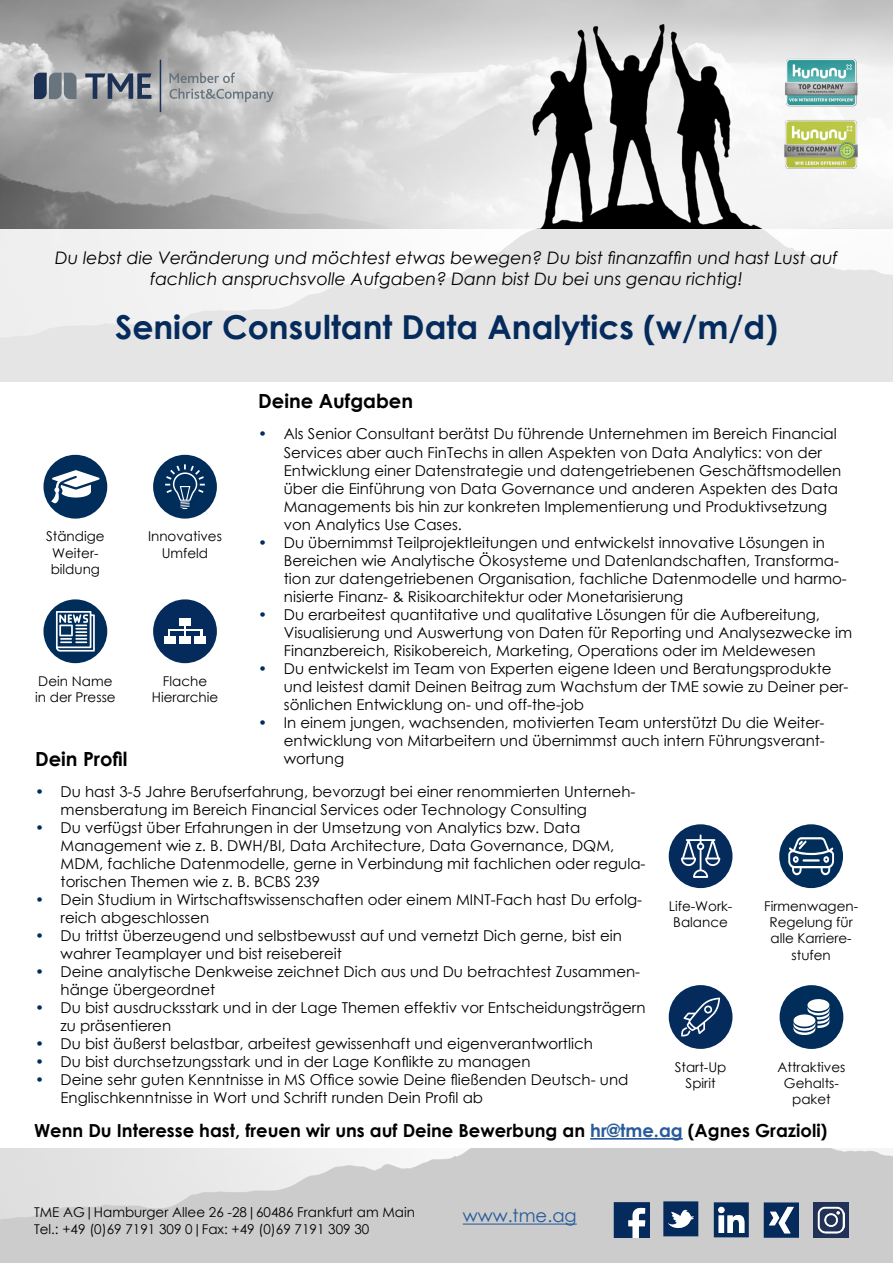
<style>
.page{position:relative;width:893px;height:1263px;background:#fff}
.page>*{position:absolute;margin:0;border:0;box-sizing:border-box;transform-origin:0 0}
.t1{font:700 33px "Century Gothic";color:#052b5d}
.t2{font:700 19.5px "Century Gothic";color:#000}
.t3{font:700 18px "Century Gothic";color:#000}
.t4{font:18px "Century Gothic";color:#275b9b}
.t5{font:italic 17.25px/20.7px "Century Gothic";color:#000;text-align:center}
.t6{font:15px/18px "Century Gothic";color:#000}
.t7{font:13.5px/16.2px "Century Gothic";color:#000;text-align:center}
.s1{color:#002d59}
.s2{color:#275b9b}
</style>
<div class="page">
<img style="left:0;top:0;width:893px;height:230px">
<div style="left:780px;top:985px;width:63px;height:64px;background:#002d59;border-radius:50%"></div>
<svg style="left:793px;top:999px;width:37px;height:36px"></svg>
<div style="left:0;top:230px;width:893px;height:153px;background:linear-gradient(to bottom,#f2f2f2,#e2e2e2)"></div>
<hr style="left:590px;top:1138px;width:93px;height:1px;background:#275b9b">
<div style="left:669px;top:824px;width:63px;height:64px;background:#052b5d;border-radius:50%"></div>
<svg style="left:681px;top:834px;width:39px;height:44px"></svg>
<div style="left:779px;top:824px;width:64px;height:64px;background:#002d59;border-radius:50%"></div>
<svg style="left:788px;top:837px;width:46px;height:38px"></svg>
<div style="left:669px;top:985px;width:63px;height:64px;background:#052b5d;border-radius:50%"></div>
<svg style="left:681px;top:997px;width:39px;height:39px"></svg>
<div style="left:43px;top:599px;width:64px;height:64px;background:#002d59;border-radius:50%"></div>
<svg style="left:56px;top:611px;width:39px;height:40px"></svg>
<div style="left:153px;top:599px;width:64px;height:64px;background:#052b5d;border-radius:50%"></div>
<div style="left:180px;top:618px;width:11px;height:8px;background:#fff"></div>
<div style="left:164px;top:636px;width:11px;height:8px;background:#fff"></div>
<div style="left:180px;top:637px;width:11px;height:7px;background:#fff"></div>
<svg style="left:184px;top:626px;width:2px;height:11px"></svg>
<svg style="left:200px;top:629px;width:2px;height:8px"></svg>
<div style="left:195px;top:637px;width:11px;height:7px;background:#fff"></div>
<hr style="left:168px;top:629px;width:33px;height:2px;background:#fff">
<div style="left:43px;top:455px;width:64px;height:64px;background:#002d59;border-radius:50%"></div>
<svg style="left:51px;top:470px;width:49px;height:33px"></svg>
<div style="left:153px;top:455px;width:64px;height:64px;background:#002d59;border-radius:50%"></div>
<svg style="left:165px;top:464px;width:40px;height:45px"></svg>
<svg style="left:34px;top:73px;width:43px;height:26px"></svg>
<svg style="left:85px;top:73px;width:66px;height:26px;background:#76808f"></svg>
<hr style="left:160px;top:60px;width:1px;height:52px;background:#1c3154">
<svg style="left:169px;top:73px;width:105px;height:29px;background:#b7babc"></svg>
<img style="left:784px;top:57px;width:75px;height:50px">
<img style="left:783px;top:119px;width:76px;height:50px">
<svg style="left:0;top:1148px;width:893px;height:115px;background:#d1d1d1"></svg>
<hr style="left:463px;top:1223px;width:114px;height:1px;background:#275b9b">
<svg style="left:764px;top:1202px;width:35px;height:35px"></svg>
<svg style="left:714px;top:1202px;width:35px;height:35px"></svg>
<svg style="left:663px;top:1201px;width:35px;height:35px"></svg>
<svg style="left:614px;top:1202px;width:35px;height:35px"></svg>
<div style="left:814px;top:1202px;width:35px;height:35px;background:#223158"></div>
<img style="left:818px;top:1206px;width:26px;height:27px">
<p class="t5" style="left:55px;top:247px;width:784px">Du lebst die Veränderung und möchtest etwas bewegen? Du bist finanzaffin und hast Lust auf fachlich anspruchsvolle Aufgaben? Dann bist Du bei uns genau richtig!</p>
<h1 class="t1" style="left:115px;top:302px;width:664px">Senior Consultant Data Analytics (w/m/d)</h1>
<h2 class="t2" style="left:258px;top:386px;width:156px">Deine Aufgaben</h2>
<p class="t6" style="left:284px;top:425px;width:559px;text-indent:-26px"><span class="s1">•</span> Als Senior Consultant berätst Du führende Unternehmen im Bereich Financial Services aber auch FinTechs in allen Aspekten von Data Analytics: von der Entwicklung einer Datenstrategie und datengetriebenen Geschäftsmodellen über die Einführung von Data Governance und anderen Aspekten des Data Managements bis hin zur konkreten Implementierung und Produktivsetzung von Analytics Use Cases.</p>
<p class="t6" style="left:284px;top:533px;width:564px;text-indent:-26px"><span class="s1">•</span> Du übernimmst Teilprojektleitungen und entwickelst innovative Lösungen in Bereichen wie Analytische Ökosysteme und Datenlandschaften, Transforma&shy;tion zur datengetriebenen Organisation, fachliche Datenmodelle und harmo&shy;nisierte Finanz-- &amp; Risikoarchitektur oder Monetarisierung</p>
<p class="t6" style="left:284px;top:605px;width:570px;text-indent:-26px"><span class="s1">•</span> Du erarbeitest quantitative und qualitative Lösungen für die Aufbereitung,<br>Visualisierung und Auswertung von Daten für Reporting und Analysezwecke im<br>Finanzbereich, Risikobereich, Marketing, Operations oder im Meldewesen</p>
<p class="t6" style="left:284px;top:659px;width:566px;text-indent:-26px"><span class="s1">•</span> Du entwickelst im Team von Experten eigene Ideen und Beratungsprodukte und leistest damit Deinen Beitrag zum Wachstum der TME sowie zu Deiner per&shy;sönlichen Entwicklung on-- und off-the-job</p>
<p class="t6" style="left:284px;top:713px;width:543px;text-align:justify;text-indent:-26px"><span class="s1">•</span> In einem jungen, wachsenden, motivierten Team unterstützt Du die Weiter&shy;entwicklung von Mitarbeitern und übernimmst auch intern Führungsverant&shy;wortung</p>
<p class="t7" style="left:46px;top:528px;width:60px">Ständige<br>Weiter&shy;bildung</p>
<p class="t7" style="left:148px;top:528px;width:75px">Innovatives<br>Umfeld</p>
<p class="t7" style="left:35px;top:673px;width:82px;text-align:left">Dein Name in der Presse</p>
<p class="t7" style="left:152px;top:673px;width:68px">Flache<br>Hierarchie</p>
<h2 class="t2" style="left:35px;top:744px;width:94px">Dein Profil</h2>
<p class="t6" style="left:61px;top:782px;width:576px;text-indent:-26px"><span class="s1">•</span> Du hast 3--5 Jahre Berufserfahrung, bevorzugt bei einer renommierten Unterneh&shy;mensberatung im Bereich Financial Services oder Technology Consulting</p>
<p class="t6" style="left:61px;top:818px;width:586px;text-indent:-26px"><span class="s1">•</span> Du verfügst über Erfahrungen in der Umsetzung von Analytics bzw. Data Management wie z. B. DWH/BI, Data Architecture, Data Governance, DQM, MDM, fachliche Datenmodelle, gerne in Verbindung mit fachlichen oder regula&shy;torischen Themen wie z. B. BCBS 239</p>
<p class="t6" style="left:61px;top:890px;width:583px;text-indent:-26px"><span class="s1">•</span> Dein Studium in Wirtschaftswissenschaften oder einem MINT-Fach hast Du erfolg&shy;reich abgeschlossen</p>
<p class="t6" style="left:61px;top:926px;width:563px;text-indent:-26px"><span class="s1">•</span> Du trittst überzeugend und selbstbewusst auf und vernetzt Dich gerne, bist ein wahrer Teamplayer und bist reisebereit</p>
<p class="t6" style="left:61px;top:962px;width:581px;text-indent:-26px"><span class="s1">•</span> Deine analytische Denkweise zeichnet Dich aus und Du betrachtest Zusammen&shy;hänge übergeordnet</p>
<p class="t6" style="left:61px;top:998px;width:586px;text-indent:-26px"><span class="s1">•</span> Du bist ausdrucksstark und in der Lage Themen effektiv vor Entscheidungsträgern zu präsentieren</p>
<p class="t6" style="left:35px;top:1034px;width:559px"><span class="s1">•</span> Du bist äußerst belastbar, arbeitest gewissenhaft und eigenverantwortlich</p>
<p class="t6" style="left:35px;top:1052px;width:497px"><span class="s1">•</span> Du bist durchsetzungsstark und in der Lage Konflikte zu managen</p>
<p class="t6" style="left:61px;top:1070px;width:569px;text-indent:-26px"><span class="s1">•</span> Deine sehr guten Kenntnisse in MS Office sowie Deine fließenden Deutsch- und<br>Englischkenntnisse in Wort und Schrift runden Dein Profil ab</p>
<p class="t7" style="left:669px;top:898px;width:64px">Life-Work-<br>Balance</p>
<p class="t7" style="left:764px;top:898px;width:93px">Firmenwagen--<br>Regelung für alle Karriere&shy;stufen</p>
<p class="t7" style="left:777px;top:1059px;width:69px">Attraktives<br>Gehalts&shy;paket</p>
<p class="t7" style="left:675px;top:1058px;width:53px">Start-Up<br>Spirit</p>
<p class="t3" style="left:34px;top:1117px;width:795px">Wenn Du Interesse hast, freuen wir uns auf Deine Bewerbung an <span class="s2">hr@tme.ag</span> (Agnes Grazioli)</p>
<p class="t7" style="left:34px;top:1204px;width:383px;text-align:left">TME AG|Hamburger Allee 26 -28|60486 Frankfurt am Main<br>Tel.: +49 (0)69 7191 309 0|Fax: +49 (0)69 7191 309 30</p>
<p class="t4" style="left:463px;top:1203px;width:115px">www.tme.ag</p>
</div>
